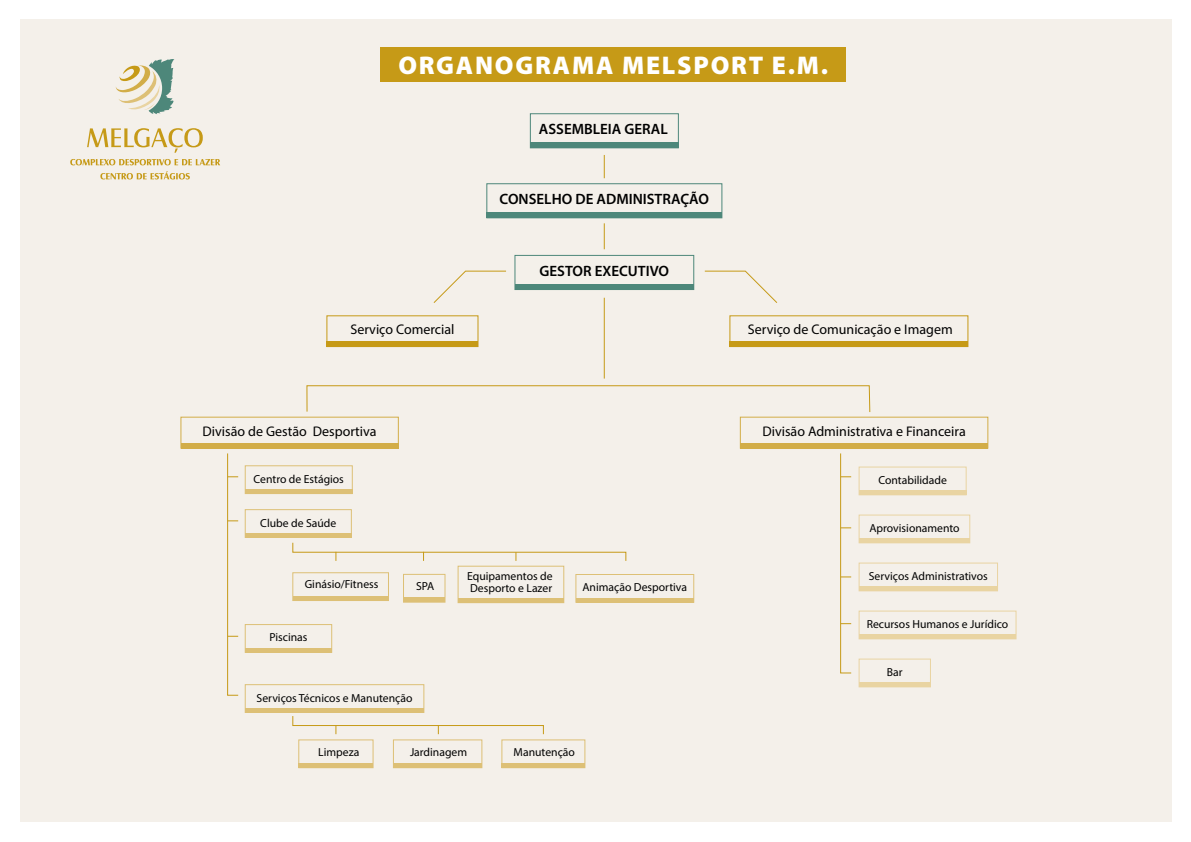
<style>
.page{position:relative;width:1191px;height:842px;background:#fff}
.page>*{position:absolute;margin:0;border:0;box-sizing:border-box;transform-origin:0 0}
.t1{font:900 25.7px "Myriad Pro";letter-spacing:.07em;color:#fff}
.t2{font:600 15px "Myriad Pro";color:#000}
.t3{font:14px "Myriad Pro";color:#000}
.t4{font:11.7px/12px "Myriad Pro";color:#000}
</style>
<div class="page">
<div style="left:20px;top:19px;width:1151px;height:803px;background:#f4f0ea"></div>
<div style="left:380px;top:48px;width:466px;height:34px;background:#c69a17"></div>
<svg style="left:116px;top:59px;width:58px;height:55px"></svg>
<svg style="left:87px;top:128px;width:116px;height:25px"></svg>
<svg style="left:70px;top:159px;width:150px;height:6px"></svg>
<svg style="left:100px;top:171px;width:90px;height:8px"></svg>
<div style="left:530px;top:143px;width:148px;height:5px;background:#4d877a"></div>
<div style="left:487px;top:213px;width:235px;height:5px;background:#4d877a"></div>
<div style="left:515px;top:284px;width:179px;height:6px;background:#4d877a"></div>
<div style="left:530px;top:114px;width:148px;height:34px;border:1px solid #4d877a"></div>
<div style="left:487px;top:184px;width:235px;height:34px;border:1px solid #4d877a"></div>
<div style="left:515px;top:255px;width:179px;height:35px;border:1px solid #4d877a"></div>
<div style="left:327px;top:341px;width:151px;height:6px;background:#c69a17"></div>
<div style="left:327px;top:316px;width:151px;height:31px;border:1px solid #c69a17"></div>
<div style="left:181px;top:443px;width:217px;height:5px;background:#d2ad48"></div>
<div style="left:181px;top:417px;width:217px;height:31px;border:1px solid #d2ad48"></div>
<hr style="left:245px;top:533px;width:106px;height:4px;background:#ddc076">
<div style="left:245px;top:509px;width:106px;height:28px;border:1px solid #ddc076"></div>
<hr style="left:293px;top:596px;width:95px;height:4px;background:#ddc076">
<div style="left:293px;top:573px;width:95px;height:28px;border:1px solid #ddc076"></div>
<hr style="left:403px;top:598px;width:42px;height:4px;background:#ddc076">
<div style="left:403px;top:574px;width:42px;height:28px;border:1px solid #ddc076"></div>
<div style="left:299px;top:763px;width:74px;height:5px;background:#ddc076"></div>
<div style="left:299px;top:740px;width:74px;height:28px;border:1px solid #ddc076"></div>
<div style="left:393px;top:763px;width:89px;height:5px;background:#ddc076"></div>
<div style="left:393px;top:740px;width:89px;height:28px;border:1px solid #ddc076"></div>
<div style="left:502px;top:763px;width:83px;height:5px;background:#ddc076"></div>
<div style="left:502px;top:740px;width:83px;height:28px;border:1px solid #ddc076"></div>
<div style="left:458px;top:598px;width:106px;height:5px;background:#ddc076"></div>
<div style="left:458px;top:566px;width:106px;height:37px;border:1px solid #ddc076"></div>
<hr style="left:576px;top:598px;width:118px;height:4px;background:#ddc076">
<div style="left:576px;top:574px;width:118px;height:28px;border:1px solid #ddc076"></div>
<hr style="left:245px;top:708px;width:179px;height:4px;background:#ddc076">
<div style="left:245px;top:684px;width:179px;height:28px;border:1px solid #ddc076"></div>
<div style="left:245px;top:489px;width:107px;height:5px;background:#ddc076"></div>
<div style="left:245px;top:466px;width:107px;height:28px;border:1px solid #ddc076"></div>
<div style="left:859px;top:490px;width:107px;height:5px;background:#e9d4a2"></div>
<div style="left:859px;top:467px;width:107px;height:28px;border:1px solid #e9d4a2"></div>
<div style="left:859px;top:538px;width:110px;height:5px;background:#e9d4a2"></div>
<div style="left:859px;top:515px;width:111px;height:28px;border:1px solid #e9d4a2"></div>
<div style="left:859px;top:586px;width:138px;height:5px;background:#e9d4a2"></div>
<div style="left:859px;top:563px;width:138px;height:28px;border:1px solid #e9d4a2"></div>
<div style="left:859px;top:634px;width:157px;height:5px;background:#e9d4a2"></div>
<div style="left:859px;top:611px;width:157px;height:28px;border:1px solid #e9d4a2"></div>
<div style="left:859px;top:682px;width:71px;height:5px;background:#e9d4a2"></div>
<div style="left:859px;top:659px;width:71px;height:28px;border:1px solid #e9d4a2"></div>
<hr style="left:245px;top:648px;width:87px;height:4px;background:#ddc076">
<div style="left:245px;top:624px;width:87px;height:28px;border:1px solid #ddc076"></div>
<div style="left:740px;top:443px;width:247px;height:5px;background:#d2ad48"></div>
<div style="left:740px;top:417px;width:248px;height:31px;border:1px solid #d2ad48"></div>
<div style="left:730px;top:341px;width:238px;height:6px;background:#c69a17"></div>
<div style="left:730px;top:316px;width:238px;height:31px;border:1px solid #c69a17"></div>
<svg style="left:433px;top:270px;width:73px;height:33px"></svg>
<svg style="left:704px;top:270px;width:74px;height:33px"></svg>
<svg style="left:604px;top:155px;width:1px;height:23px"></svg>
<svg style="left:604px;top:223px;width:1px;height:26px"></svg>
<hr style="left:604px;top:298px;width:1px;height:81px;background:#c69a17">
<svg style="left:306px;top:385px;width:564px;height:27px"></svg>
<svg style="left:292px;top:542px;width:334px;height:19px"></svg>
<svg style="left:292px;top:716px;width:252px;height:19px"></svg>
<svg style="left:227px;top:453px;width:12px;height:243px"></svg>
<svg style="left:840px;top:453px;width:12px;height:221px"></svg>
<h1 class="t1" style="left:398px;top:48px;width:431px">ORGANOGRAMA MELSPORT E.M.</h1>
<p class="t2" style="left:539px;top:120px;width:130px">ASSEMBLEIA GERAL</p>
<p class="t2" style="left:499px;top:190px;width:211px">CONSELHO DE ADMINISTRAÇÃO</p>
<p class="t3" style="left:350px;top:321px;width:106px">Serviço Comercial</p>
<p class="t3" style="left:203px;top:423px;width:175px">Divisão de Gestão Desportiva</p>
<p class="t2" style="left:539px;top:262px;width:131px">GESTOR EXECUTIVO</p>
<p class="t3" style="left:748px;top:321px;width:206px">Serviço de Comunicação e Imagem</p>
<p class="t3" style="left:762px;top:423px;width:205px">Divisão Administrativa e Financeira</p>
<p class="t4" style="left:254px;top:472px;width:92px">Centro de Estágios</p>
<p class="t4" style="left:878px;top:474px;width:70px">Contabilidade</p>
<p class="t4" style="left:869px;top:522px;width:92px">Aprovisionamento</p>
<p class="t4" style="left:868px;top:570px;width:120px">Serviços Administrativos</p>
<p class="t4" style="left:866px;top:618px;width:143px">Recursos Humanos e Jurídico</p>
<p class="t4" style="left:887px;top:666px;width:17px">Bar</p>
<p class="t4" style="left:260px;top:516px;width:78px">Clube de Saúde</p>
<p class="t4" style="left:467px;top:570px;width:87px">Equipamentos de<br>Desporto e Lazer</p>
<p class="t4" style="left:582px;top:581px;width:106px">Animação Desportiva</p>
<p class="t4" style="left:305px;top:578px;width:75px">Ginásio/Fitness</p>
<p class="t4" style="left:416px;top:580px;width:20px">SPA</p>
<p class="t4" style="left:269px;top:631px;width:40px">Piscinas</p>
<p class="t4" style="left:257px;top:691px;width:157px">Serviços Técnicos e Manutenção</p>
<p class="t4" style="left:318px;top:745px;width:43px">Limpeza</p>
<p class="t4" style="left:410px;top:745px;width:59px">Jardinagem</p>
<p class="t4" style="left:513px;top:745px;width:63px">Manutenção</p>
</div>
